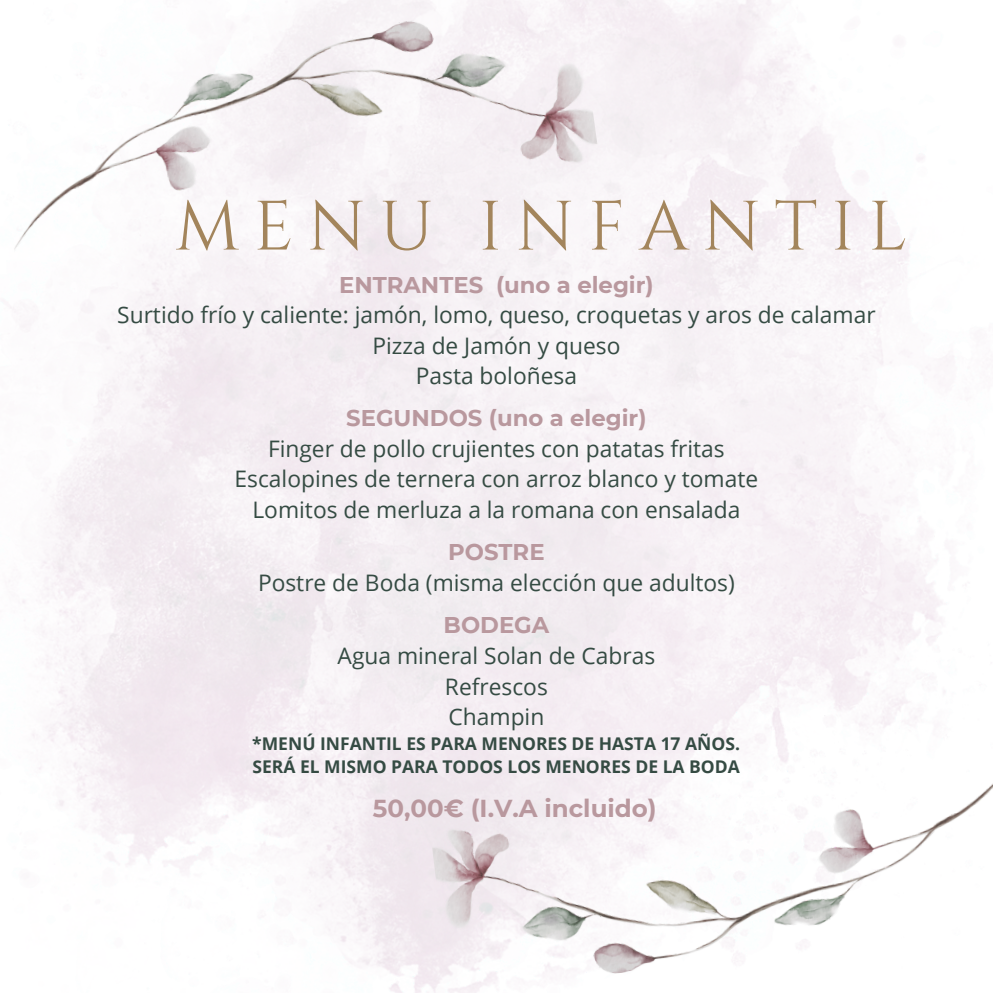
<style>
.page{position:relative;width:993px;height:993px;background:#fff}
.page>*{position:absolute;margin:0;border:0;box-sizing:border-box;transform-origin:0 0}
.t1{font:69.65px "Cinzel";letter-spacing:.195em;color:#a3855c}
.t2{font:700 24.5px "Montserrat";color:#b9989e}
.t3{font:22.75px/30.6px "Open Sans";color:#354b43;text-align:center}
.t4{font:700 22.75px "Montserrat";color:#b9989e}
.t5{font:700 17.5px "Open Sans";color:#354b43}
.s1{font-family:"Montserrat";font-weight:700;color:#b9989e}
</style>
<div class="page">
<img style="left:0;top:0;width:602px;height:259px">
<img style="left:428px;top:743px;width:564px;height:249px">
<h3 class="t1" style="left:175px;top:182px;width:733px">MENU INFANTIL</h3>
<h3 class="t3" style="left:117px;top:268px;width:759px"><span class="s1">ENTRANTES (uno a elegir)<br></span>Surtido frío y caliente: jamón, lomo, queso, croquetas y aros de calamar Pizza de Jamón y queso<br>Pasta boloñesa</h3>
<h3 class="t3" style="left:234px;top:402px;width:525px"><span class="s1">SEGUNDOS (uno a elegir)<br></span>Finger de pollo crujientes con patatas fritas Escalopines de ternera con arroz blanco y tomate Lomitos de merluza a la romana con ensalada</h3>
<p class="t3" style="left:258px;top:536px;width:478px"><span class="s1">POSTRE<br></span>Postre de Boda (misma elección que adultos)</p>
<p class="t4" style="left:443px;top:611px;width:107px">BODEGA</p>
<p class="t3" style="left:337px;top:639px;width:319px">Agua mineral Solan de Cabras</p>
<p class="t3" style="left:445px;top:670px;width:104px">Refrescos</p>
<p class="t3" style="left:448px;top:701px;width:97px">Champin</p>
<p class="t5" style="left:252px;top:731px;width:489px">*MENÚ INFANTIL ES PARA MENORES DE HASTA 17 AÑOS.</p>
<h2 class="t5" style="left:252px;top:754px;width:489px">SERÁ EL MISMO PARA TODOS LOS MENORES DE LA BODA</h2>
<p class="t2" style="left:373px;top:792px;width:285px">50,00€ (I.V.A incluido)</p>
</div>
